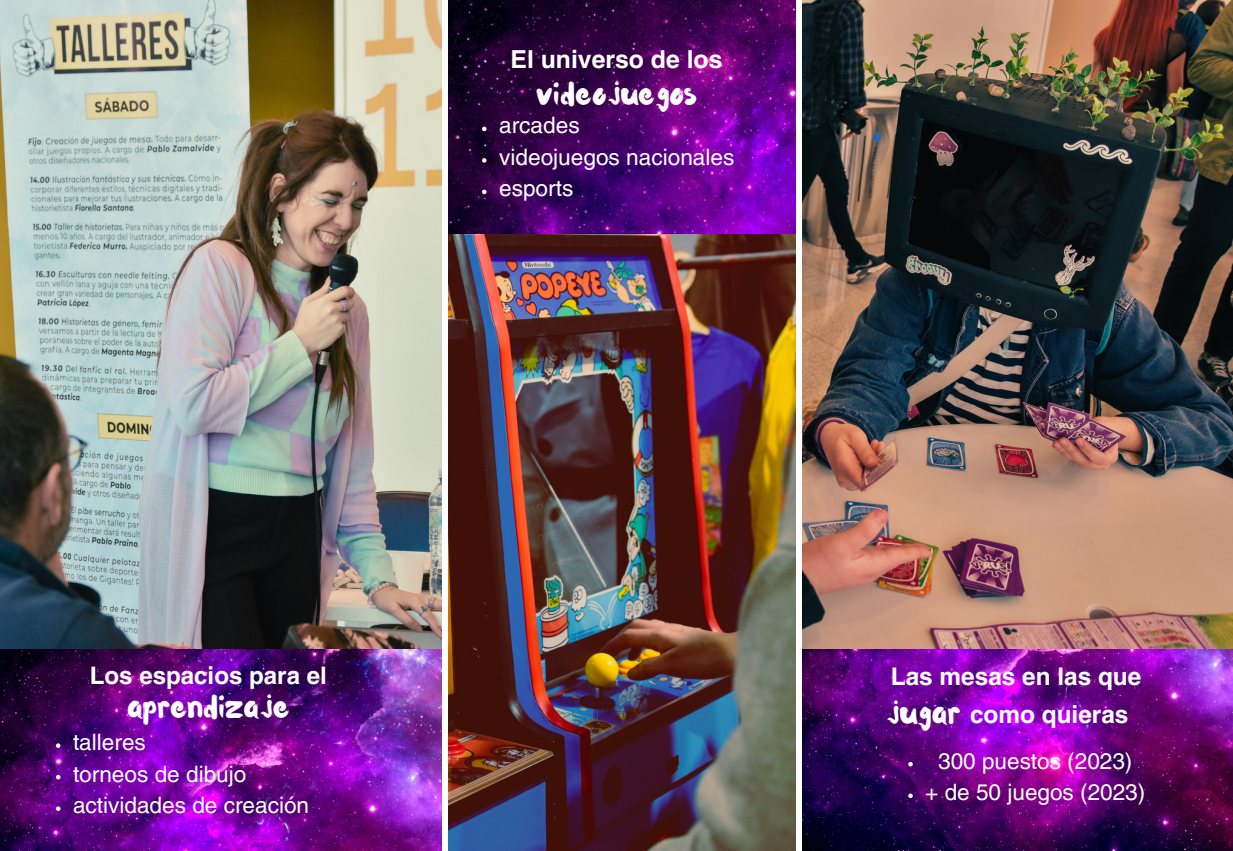
<style>
.page{position:relative;width:1233px;height:851px;background:#fff}
.page>*{position:absolute;margin:0;border:0;box-sizing:border-box;transform-origin:0 0}
.t1{font:34.5px "Waterlily";letter-spacing:.015em;color:#fff}
.t2{font:700 24.75px "Helvetica LT Pro";color:#fff}
.t3{font:700 24.45px/38.2px "Helvetica LT Pro";color:#fff;text-align:center}
.t4{font:700 24.15px "Helvetica LT Pro";color:#fff}
.t5{font:22.65px "Helvetica LT Pro";color:#fff}
.t6{font:22.5px "Helvetica LT Pro";color:#fff}
.s1{color:#6e1282}
</style>
<div class="page">
<img style="left:448px;top:0;width:348px;height:234px">
<img style="left:802px;top:0;width:431px;height:850px">
<img style="left:0;top:649px;width:442px;height:201px">
<img style="left:0;top:0;width:442px;height:648px">
<img style="left:448px;top:234px;width:348px;height:616px">
<svg style="left:482px;top:127px;width:5px;height:4px"></svg>
<svg style="left:482px;top:158px;width:5px;height:5px"></svg>
<svg style="left:482px;top:190px;width:5px;height:4px"></svg>
<svg style="left:56px;top:743px;width:4px;height:4px"></svg>
<svg style="left:56px;top:774px;width:4px;height:5px"></svg>
<svg style="left:56px;top:806px;width:4px;height:4px"></svg>
<svg style="left:908px;top:762px;width:5px;height:4px"></svg>
<svg style="left:908px;top:793px;width:5px;height:5px"></svg>
<p class="t2" style="left:510px;top:50px;width:213px">El universo de los</p>
<p class="t1" style="left:536px;top:70px;width:162px">videojuegos</p>
<p class="t5" style="left:499px;top:117px;width:82px">arcades</p>
<p class="t5" style="left:499px;top:149px;width:237px">videojuegos nacionales</p>
<p class="t5" style="left:499px;top:180px;width:76px">esports</p>
<p class="t4" style="left:90px;top:666px;width:239px">Los espacios para el</p>
<p class="t1" style="left:127px;top:683px;width:164px">aprendizaje</p>
<p class="t5" style="left:73px;top:733px;width:74px">talleres</p>
<p class="t5" style="left:73px;top:765px;width:175px">torneos de dibujo</p>
<p class="t5" style="left:73px;top:796px;width:238px">actividades de creación</p>
<p class="t3" style="left:891px;top:659px;width:252px">Las mesas en las que <span class="s1">jugar</span> como quieras</p>
<p class="t1" style="left:886px;top:689px;width:76px">jugar</p>
<p class="t6" style="left:938px;top:752px;width:196px">300 puestos (2023)</p>
<p class="t6" style="left:925px;top:784px;width:222px">+ de 50 juegos (2023)</p>
</div>
